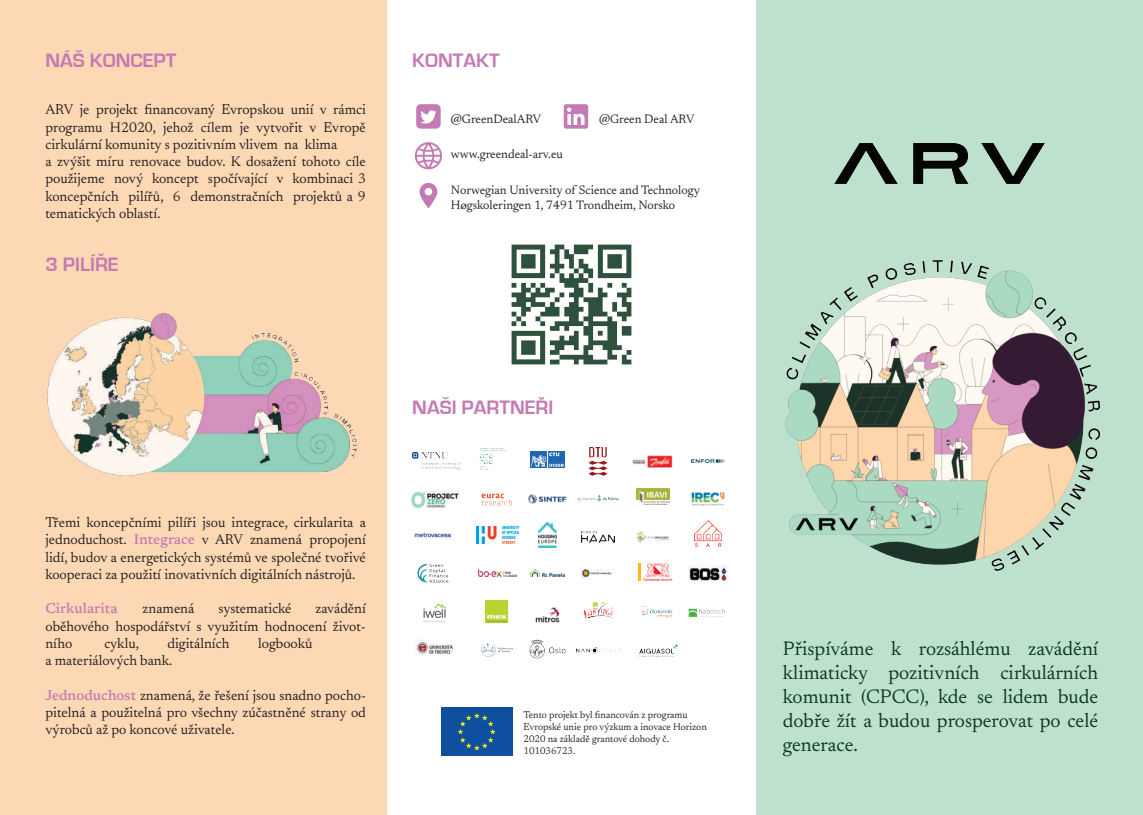
<style>
.page{position:relative;width:1143px;height:815px;background:#fff}
.page>*{position:absolute;margin:0;border:0;box-sizing:border-box;transform-origin:0 0}
.t1{font:20px/24px "Newsreader 16 pt";color:#0e3822;text-align:justify}
.t2{font:700 20px "Eurostile";color:#c47ab2}
.t3{font:14.38px/17.2px "Newsreader 16 pt";color:#231f20;text-align:justify}
.t4{font:500 14.38px "Newsreader";color:#c47ab2}
.t5{font:12.5px/15px "Newsreader 16 pt";color:#231f20}
.t6{font:10px/12px "Newsreader 16 pt";color:#231f20}
.s1{font-family:"Newsreader";font-weight:500;color:#c47ab2}
</style>
<div class="page">
<div style="left:756px;top:0;width:387px;height:815px;background:#bde1cc"></div>
<div style="left:0;top:0;width:387px;height:815px;background:#fdd8b4"></div>
<svg style="left:538px;top:397px;width:7px;height:3px"></svg>
<img style="left:411px;top:491px;width:48px;height:18px">
<img style="left:785px;top:260px;width:316px;height:311px">
<img style="left:835px;top:143px;width:209px;height:41px">
<img style="left:412px;top:453px;width:49px;height:17px">
<img style="left:479px;top:448px;width:27px;height:22px">
<img style="left:531px;top:451px;width:33px;height:17px">
<img style="left:588px;top:447px;width:20px;height:29px">
<img style="left:511px;top:244px;width:121px;height:121px">
<img style="left:633px;top:456px;width:39px;height:11px">
<img style="left:691px;top:459px;width:34px;height:4px">
<img style="left:481px;top:493px;width:32px;height:13px">
<img style="left:529px;top:494px;width:37px;height:9px">
<img style="left:578px;top:496px;width:41px;height:6px">
<img style="left:636px;top:489px;width:33px;height:16px">
<img style="left:691px;top:492px;width:34px;height:13px">
<img style="left:414px;top:532px;width:37px;height:6px">
<img style="left:476px;top:527px;width:42px;height:17px">
<img style="left:538px;top:523px;width:19px;height:25px">
<img style="left:582px;top:531px;width:33px;height:12px">
<img style="left:636px;top:531px;width:33px;height:12px">
<img style="left:695px;top:521px;width:26px;height:26px">
<img style="left:478px;top:570px;width:38px;height:7px">
<img style="left:531px;top:569px;width:33px;height:8px">
<img style="left:581px;top:569px;width:31px;height:10px">
<svg style="left:638px;top:563px;width:34px;height:18px"></svg>
<img style="left:689px;top:565px;width:38px;height:17px">
<img style="left:486px;top:601px;width:22px;height:22px">
<img style="left:535px;top:607px;width:25px;height:16px">
<img style="left:584px;top:602px;width:29px;height:17px">
<img style="left:688px;top:608px;width:37px;height:9px">
<img style="left:482px;top:643px;width:31px;height:14px">
<img style="left:640px;top:645px;width:38px;height:12px">
<img style="left:576px;top:647px;width:46px;height:7px">
<img style="left:529px;top:639px;width:37px;height:20px">
<svg style="left:416px;top:104px;width:25px;height:25px"></svg>
<svg style="left:564px;top:104px;width:24px;height:25px"></svg>
<svg style="left:415px;top:142px;width:27px;height:27px"></svg>
<svg style="left:419px;top:183px;width:19px;height:25px"></svg>
<img style="left:642px;top:606px;width:30px;height:12px">
<svg style="left:423px;top:604px;width:23px;height:18px"></svg>
<img style="left:415px;top:640px;width:38px;height:14px">
<div style="left:441px;top:708px;width:72px;height:48px;background:#0f4f9f"></div>
<svg style="left:457px;top:713px;width:39px;height:38px"></svg>
<img style="left:47px;top:313px;width:310px;height:163px">
<img style="left:417px;top:563px;width:32px;height:20px">
<h1 class="t2" style="left:45px;top:49px;width:132px">NÁŠ KONCEPT</h1>
<p class="t3" style="left:45px;top:100px;width:322px;text-align:left">ARV je projekt financovaný Evropskou unií v rámci programu H2020, jehož cílem je vytvořit v Evropě cirkulární komunity s pozitivním vlivem na klima<br>a zvýšit míru renovace budov. K dosažení tohoto cíle použijeme nový koncept spočívající v kombinaci 3 koncepčních pilířů, 6 demonstračních projektů a 9 tematických oblastí.</p>
<h1 class="t2" style="left:45px;top:253px;width:75px">3 PILÍRE</h1>
<h1 class="t2" style="left:412px;top:49px;width:89px">KONTAKT</h1>
<p class="t5" style="left:451px;top:110px;width:92px">@GreenDealARV</p>
<p class="t5" style="left:599px;top:110px;width:97px">@Green Deal ARV</p>
<p class="t5" style="left:451px;top:146px;width:114px">www.greendeal-arv.eu</p>
<p class="t5" style="left:451px;top:182px;width:251px">Norwegian University of Science and Technology<br>Høgskoleringen 1, 7491 Trondheim, Norsko</p>
<p class="t3" style="left:45px;top:513px;width:322px">Třemi koncepčními pilíři jsou integrace, cirkularita a jednoduchost. <span class="s1">Integrace</span> v ARV znamená propojení lidí, budov a energetických systémů ve společné tvořivé kooperaci za použití inovativních digitálních nástrojů.</p>
<p class="t4" style="left:45px;top:598px;width:74px">Cirkularita</p>
<p class="t3" style="left:143px;top:599px;width:53px">znamená</p>
<p class="t3" style="left:218px;top:599px;width:75px">systematické</p>
<p class="t3" style="left:45px;top:599px;width:322px;text-indent:270px">zavádění oběhového hospodářství s využitím hodnocení život&shy;ního</p>
<p class="t3" style="left:104px;top:633px;width:36px">cyklu,</p>
<p class="t3" style="left:167px;top:633px;width:63px">digitálních</p>
<p class="t3" style="left:258px;top:633px;width:56px">logbooků</p>
<p class="t3" style="left:45px;top:651px;width:129px">a materiálových bank.</p>
<p class="t3" style="left:45px;top:685px;width:322px"><span class="s1">Jednoduchost</span> znamená, že řešení jsou snadno pocho&shy;pitelná a použitelná pro všechny zúčastněné strany od výrobců až po koncové uživatele.</p>
<h1 class="t2" style="left:412px;top:397px;width:143px">NAŠI PARTNERI</h1>
<p class="t6" style="left:524px;top:709px;width:185px">Tento projekt byl financován z programu<br>Evropské unie pro výzkum a inovace Horizon<br>2020 na základě grantové dohody č.<br>101036723.</p>
<h1 class="t1" style="left:783px;top:635px;width:317px">Přispíváme k rozsáhlému zavádění klimaticky pozitivních cirkulárních komunit (CPCC), kde se lidem bude dobře žít a budou prosperovat po celé generace.</h1>
</div>
